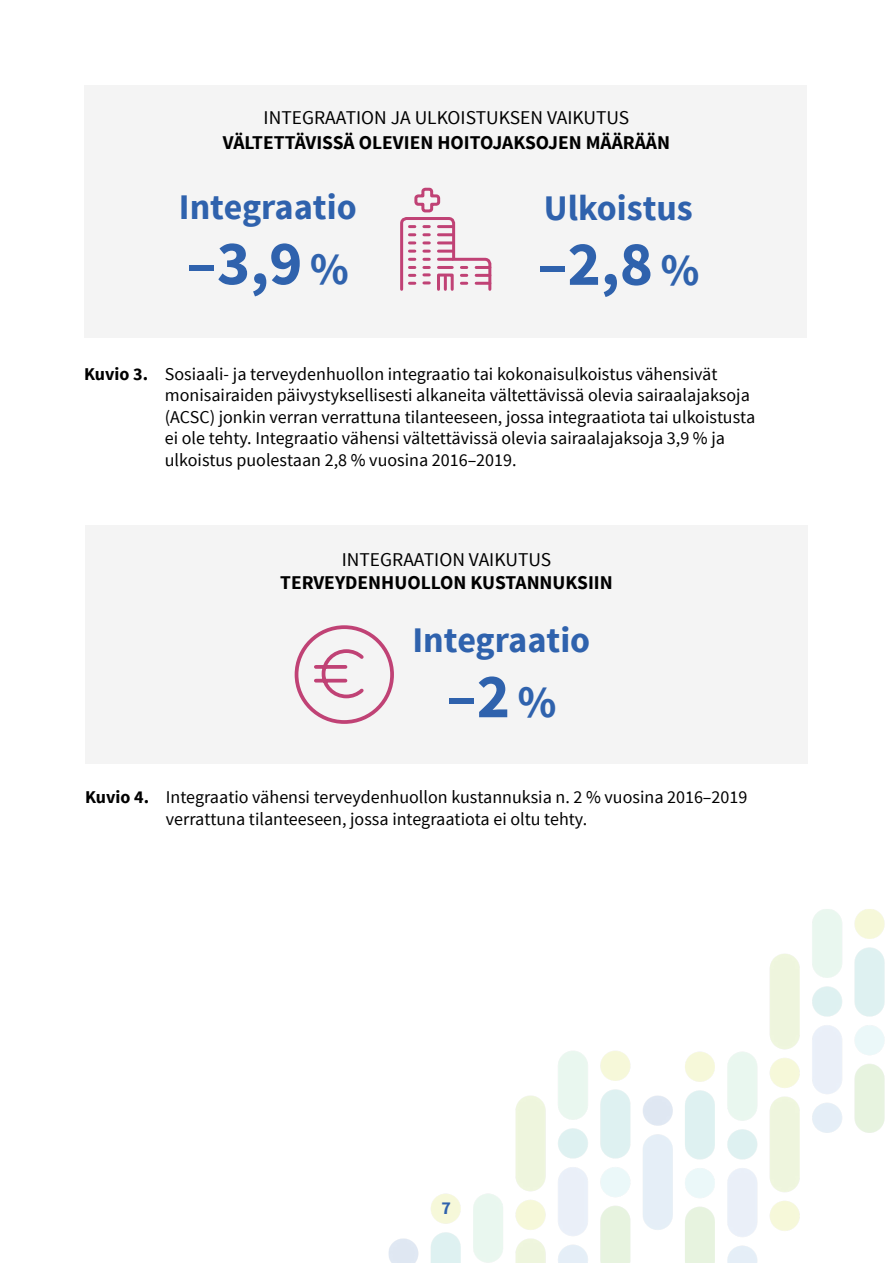
<style>
.page{position:relative;width:893px;height:1263px;background:#fff}
.page>*{position:absolute;margin:0;border:0;box-sizing:border-box;transform-origin:0 0}
.t1{font:700 63px "Source Sans Pro";color:#2f62ad}
.t2{font:700 36px "Source Sans Pro";color:#2f62ad}
.t3{font:700 19.5px/25.5px "Source Sans Pro";color:#000;text-align:center}
.Kuvioteksti{font:18px/21.6px "Source Sans Pro";color:#000}
.t4{font:700 18px "Source Sans Pro";color:#2f62ad}
.s1{font-weight:400}
.s2{font-size:45px}
.s3{font-weight:700}
</style>
<div class="page">
<img style="left:388px;top:909px;width:497px;height:354px">
<div style="left:84px;top:85px;width:723px;height:253px;background:#f4f4f4"></div>
<svg style="left:400px;top:187px;width:92px;height:104px"></svg>
<hr style="left:438px;top:225px;width:14px;height:3px;background:#c04275">
<hr style="left:438px;top:233px;width:14px;height:3px;background:#c04275">
<hr style="left:438px;top:241px;width:14px;height:3px;background:#c04275">
<hr style="left:438px;top:250px;width:14px;height:3px;background:#c04275">
<hr style="left:438px;top:258px;width:14px;height:3px;background:#c04275">
<hr style="left:438px;top:266px;width:14px;height:3px;background:#c04275">
<hr style="left:476px;top:266px;width:14px;height:3px;background:#c04275">
<hr style="left:476px;top:274px;width:14px;height:3px;background:#c04275">
<hr style="left:476px;top:282px;width:14px;height:3px;background:#c04275">
<div style="left:85px;top:526px;width:723px;height:238px;background:#f4f4f4"></div>
<div style="left:295px;top:625px;width:99px;height:99px;border:4px solid #c04275;border-radius:50%"></div>
<svg style="left:314px;top:649px;width:50px;height:50px"></svg>
<p class="t3" style="left:223px;top:105px;width:449px"><span class="s1">INTEGRAATION JA ULKOISTUKSEN VAIKUTUS<br></span>VÄLTETTÄVISSÄ OLEVIEN HOITOJAKSOJEN MÄÄRÄÄN</p>
<p class="t2" style="left:179px;top:184px;width:179px">Integraatio</p>
<p class="t1" style="left:187px;top:223px;width:164px">–3,9 <span class="s2">%</span></p>
<p class="t2" style="left:544px;top:184px;width:151px">Ulkoistus</p>
<p class="t1" style="left:537px;top:223px;width:164px">–2,8 <span class="s2">%</span></p>
<p class="Kuvioteksti" style="left:165px;top:363px;width:592px;text-indent:-81px"><span class="s3">Kuvio 3.</span> Sosiaali- ja terveydenhuollon integraatio tai kokonaisulkoistus vähensivät monisairaiden päivystyksellisesti alkaneita vältettävissä olevia sairaalajaksoja (ACSC) jonkin verran verrattuna tilanteeseen, jossa integraatiota tai ulkoistusta ei ole tehty. Integraatio vähensi vältettävissä olevia sairaalajaksoja 3,9 % ja ulkoistus puolestaan 2,8 % vuosina 2016–2019.</p>
<p class="t3" style="left:280px;top:548px;width:334px;line-height:23.4px"><span class="s1">INTEGRAATION VAIKUTUS<br></span>TERVEYDENHUOLLON KUSTANNUKSIIN</p>
<p class="t2" style="left:412px;top:617px;width:179px">Integraatio</p>
<p class="t1" style="left:447px;top:656px;width:111px">–2<span class="s2">%</span></p>
<p class="Kuvioteksti" style="left:166px;top:787px;width:583px;text-indent:-81px"><span class="s3">Kuvio 4.</span> Integraatio vähensi terveydenhuollon kustannuksia n. 2 % vuosina 2016–2019 verrattuna tilanteeseen, jossa integraatiota ei oltu tehty.</p>
<p class="t4" style="left:441px;top:1196px;width:11px">7</p>
</div>
